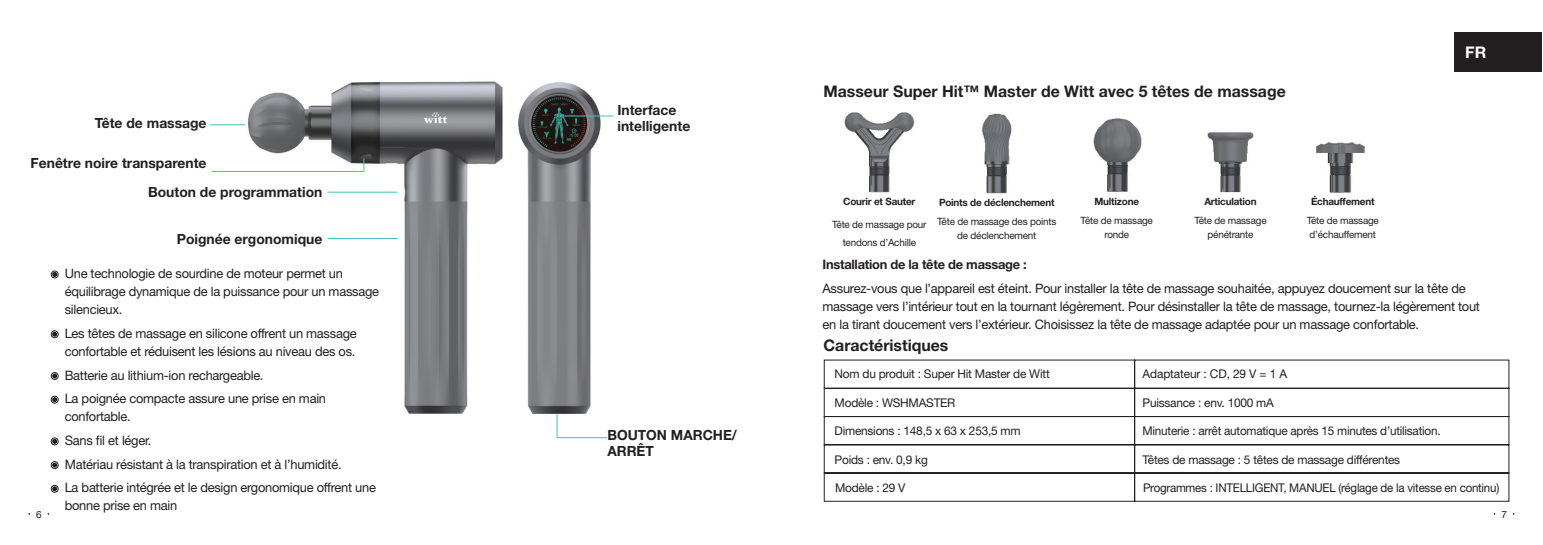
<style>
.page{position:relative;width:1543px;height:545px;background:#fff}
.page>*{position:absolute;margin:0;border:0;box-sizing:border-box;transform-origin:0 0}
.t1{font:700 16px "Helvetica Neue LT Pro";color:#231f20}
.t2{font:700 16px "Helvetica Neue LT Pro";color:#fff}
.t3{font:700 14px/16px "Helvetica Neue LT Pro";color:#231f20}
.t4{font:13px/18px "Helvetica Neue LT Pro";letter-spacing:-.02em;color:#231f20}
.t5{font:700 13px "Helvetica Neue LT Pro";letter-spacing:-.02em;color:#231f20}
.t6{font:12px "Helvetica Neue LT Pro";letter-spacing:-.02em;color:#231f20}
.t7{font:12px "Helvetica Neue LT Pro";letter-spacing:-.02em;color:#231f20;scale:.96 1}
.t8{font:10px/14px "Helvetica Neue LT Pro";letter-spacing:-.02em;color:#231f20;text-align:center}
.t9{font:700 10px "Helvetica Neue LT Pro";letter-spacing:-.02em;color:#231f20}
</style>
<div class="page">
<img style="left:211px;top:81px;width:389px;height:333px">
<hr style="left:209px;top:124px;width:36px;height:1px;background:#43c0bc">
<svg style="left:211px;top:157px;width:187px;height:82px"></svg>
<svg style="left:556px;top:115px;width:58px;height:323px"></svg>
<svg style="left:823px;top:359px;width:686px;height:142px"></svg>
<img style="left:844px;top:112px;width:71px;height:81px">
<img style="left:1316px;top:142px;width:49px;height:51px">
<img style="left:1207px;top:132px;width:47px;height:61px">
<img style="left:1093px;top:118px;width:49px;height:74px">
<img style="left:982px;top:113px;width:30px;height:81px">
<div style="left:607px;top:430px;width:144px;height:37px;background:#fff"></div>
<div style="left:51px;top:270px;width:7px;height:8px;border:1px solid #231f20;border-radius:50%"></div>
<svg style="left:52px;top:272px;width:5px;height:5px"></svg>
<div style="left:51px;top:330px;width:7px;height:7px;border:1px solid #231f20;border-radius:50%"></div>
<svg style="left:52px;top:331px;width:5px;height:5px"></svg>
<div style="left:51px;top:372px;width:7px;height:7px;border:1px solid #231f20;border-radius:50%"></div>
<svg style="left:52px;top:373px;width:5px;height:5px"></svg>
<div style="left:51px;top:395px;width:7px;height:8px;border:1px solid #231f20;border-radius:50%"></div>
<svg style="left:52px;top:397px;width:5px;height:5px"></svg>
<div style="left:51px;top:437px;width:7px;height:7px;border:1px solid #231f20;border-radius:50%"></div>
<svg style="left:52px;top:438px;width:5px;height:5px"></svg>
<div style="left:51px;top:461px;width:7px;height:7px;border:1px solid #231f20;border-radius:50%"></div>
<svg style="left:52px;top:462px;width:5px;height:5px"></svg>
<div style="left:51px;top:484px;width:7px;height:8px;border:1px solid #231f20;border-radius:50%"></div>
<svg style="left:52px;top:486px;width:5px;height:5px"></svg>
<div style="left:1453px;top:32px;width:88px;height:40px;background:#231f20"></div>
<p class="t3" style="left:95px;top:114px;width:113px">Tête de massage</p>
<p class="t3" style="left:617px;top:102px;width:61px">Interface</p>
<p class="t3" style="left:617px;top:118px;width:74px">intelligente</p>
<p class="t1" style="left:823px;top:81px;width:464px">Masseur Super Hit™ Master de Witt avec 5 têtes de massage</p>
<p class="t2" style="left:1464px;top:42px;width:23px">FR</p>
<p class="t3" style="left:31px;top:155px;width:177px">Fenêtre noire transparente</p>
<p class="t3" style="left:148px;top:183px;width:176px">Bouton de programmation</p>
<p class="t3" style="left:177px;top:230px;width:147px">Poignée ergonomique</p>
<p class="t4" style="left:65px;top:264px;width:316px">Une technologie de sourdine de moteur permet un équilibrage dynamique de la puissance pour un massage silencieux.</p>
<p class="t4" style="left:65px;top:324px;width:293px">Les têtes de massage en silicone offrent un massage confortable et réduisent les lésions au niveau des os.</p>
<p class="t4" style="left:65px;top:365px;width:200px">Batterie au lithium-ion rechargeable.</p>
<p class="t4" style="left:65px;top:389px;width:263px">La poignée compacte assure une prise en main confortable.</p>
<p class="t4" style="left:65px;top:431px;width:88px">Sans fil et léger.</p>
<p class="t4" style="left:65px;top:454px;width:278px">Matériau résistant à la transpiration et à l’humidité.</p>
<p class="t4" style="left:65px;top:478px;width:313px">La batterie intégrée et le design ergonomique offrent une bonne prise en main</p>
<p class="t9" style="left:1310px;top:195px;width:65px">Échauffement</p>
<p class="t8" style="left:1306px;top:213px;width:74px;text-align:left">Tête de massage d’échauffement</p>
<p class="t9" style="left:843px;top:195px;width:74px">Courir et Sauter</p>
<p class="t8" style="left:832px;top:215px;width:96px;line-height:18px">Tête de massage pour tendons d’Achille</p>
<p class="t9" style="left:1094px;top:195px;width:46px">Multizone</p>
<p class="t8" style="left:1080px;top:213px;width:74px">Tête de massage ronde</p>
<p class="t9" style="left:1204px;top:195px;width:54px">Articulation</p>
<p class="t8" style="left:1194px;top:213px;width:74px">Tête de massage pénétrante</p>
<p class="t9" style="left:938px;top:196px;width:117px">Points de déclenchement</p>
<p class="t8" style="left:937px;top:214px;width:121px">Tête de massage des points de déclenchement</p>
<p class="t5" style="left:822px;top:256px;width:206px">Installation de la tête de massage :</p>
<p class="t4" style="left:822px;top:279px;width:659px">Assurez-vous que l’appareil est éteint. Pour installer la tête de massage souhaitée, appuyez doucement sur la tête de massage vers l’intérieur tout en la tournant légèrement. Pour désinstaller la tête de massage, tournez-la légèrement tout en la tirant doucement vers l’extérieur. Choisissez la tête de massage adaptée pour un massage confortable.</p>
<p class="t1" style="left:823px;top:335px;width:126px">Caractéristiques</p>
<p class="t6" style="left:834px;top:366px;width:216px">Nom du produit : Super Hit Master de Witt</p>
<p class="t6" style="left:1142px;top:366px;width:146px">Adaptateur : CD, 29 V = 1 A</p>
<p class="t6" style="left:834px;top:395px;width:122px">Modèle : WSHMASTER</p>
<p class="t6" style="left:1142px;top:395px;width:133px">Puissance : env. 1000 mA</p>
<p class="t6" style="left:834px;top:423px;width:187px">Dimensions : 148,5 x 63 x 253,5 mm</p>
<p class="t6" style="left:1142px;top:423px;width:299px">Minuterie : arrêt automatique après 15 minutes d’utilisation.</p>
<p class="t3" style="left:607px;top:426px;width:131px">BOUTON MARCHE/<br>ARRÊT</p>
<p class="t6" style="left:834px;top:451px;width:95px">Poids : env. 0,9 kg</p>
<p class="t6" style="left:1142px;top:451px;width:259px">Têtes de massage : 5 têtes de massage différentes</p>
<p class="t6" style="left:835px;top:480px;width:72px">Modèle : 29 V</p>
<p class="t7" style="left:1142px;top:480px;width:372px">Programmes : INTELLIGENT, MANUEL (réglage de la vitesse en continu)</p>
<p class="t8" style="left:36px;top:507px;width:7px">6</p>
<p class="t8" style="left:1500px;top:507px;width:7px">7</p>
</div>
